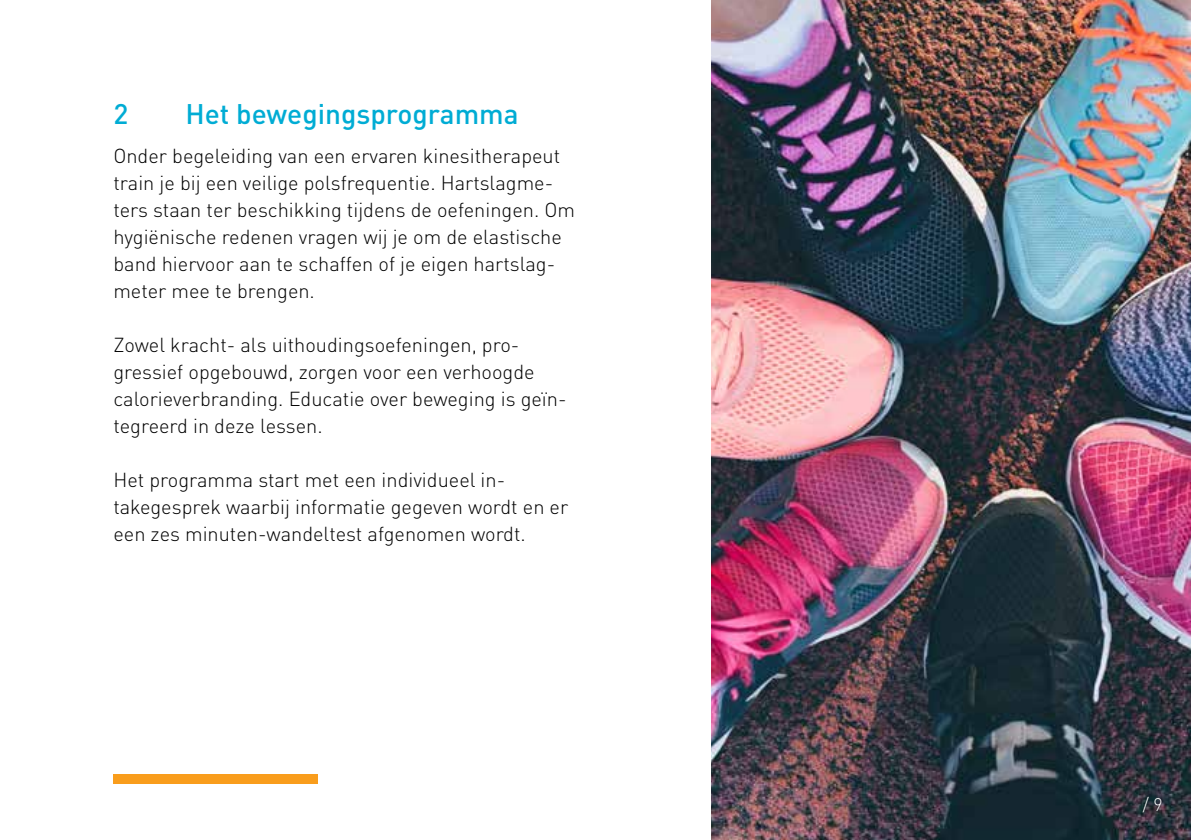
<style>
.page{position:relative;width:1191px;height:840px;background:#fff}
.page>*{position:absolute;margin:0;border:0;box-sizing:border-box;transform-origin:0 0}
.t1{font:500 28px "DINOT";color:#00acd4}
.t2{font:300 20px/27px "DINOT";color:#000}
.t3{font:300 18px "DINOT";color:#fff}
</style>
<div class="page">
<div style="left:113px;top:773px;width:204px;height:10px;background:#f99d1c"></div>
<img style="left:711px;top:0;width:480px;height:839px">
<h1 class="t1" style="left:113px;top:96px;width:16px">2</h1>
<h1 class="t1" style="left:185px;top:96px;width:335px">Het bewegingsprogramma</h1>
<p class="t2" style="left:113px;top:141px;width:463px">Onder begeleiding van een ervaren kinesitherapeut train je bij een veilige polsfrequentie. Hartslagme&shy;ters staan ter beschikking tijdens de oefeningen. Om hygiënische redenen vragen wij je om de elastische band hiervoor aan te schaffen of je eigen hartslag&shy;meter mee te brengen.</p>
<p class="t2" style="left:113px;top:330px;width:454px">Zowel kracht- als uithoudingsoefeningen, pro&shy;gressief opgebouwd, zorgen voor een verhoogde calorieverbranding. Educatie over beweging is geïn&shy;tegreerd in deze lessen.</p>
<p class="t2" style="left:113px;top:465px;width:456px">Het programma start met een individueel in&shy;takegesprek waarbij informatie gegeven wordt en er een zes minuten-wandeltest afgenomen wordt.</p>
<p class="t3" style="left:1142px;top:793px;width:21px">/ 9</p>
</div>
